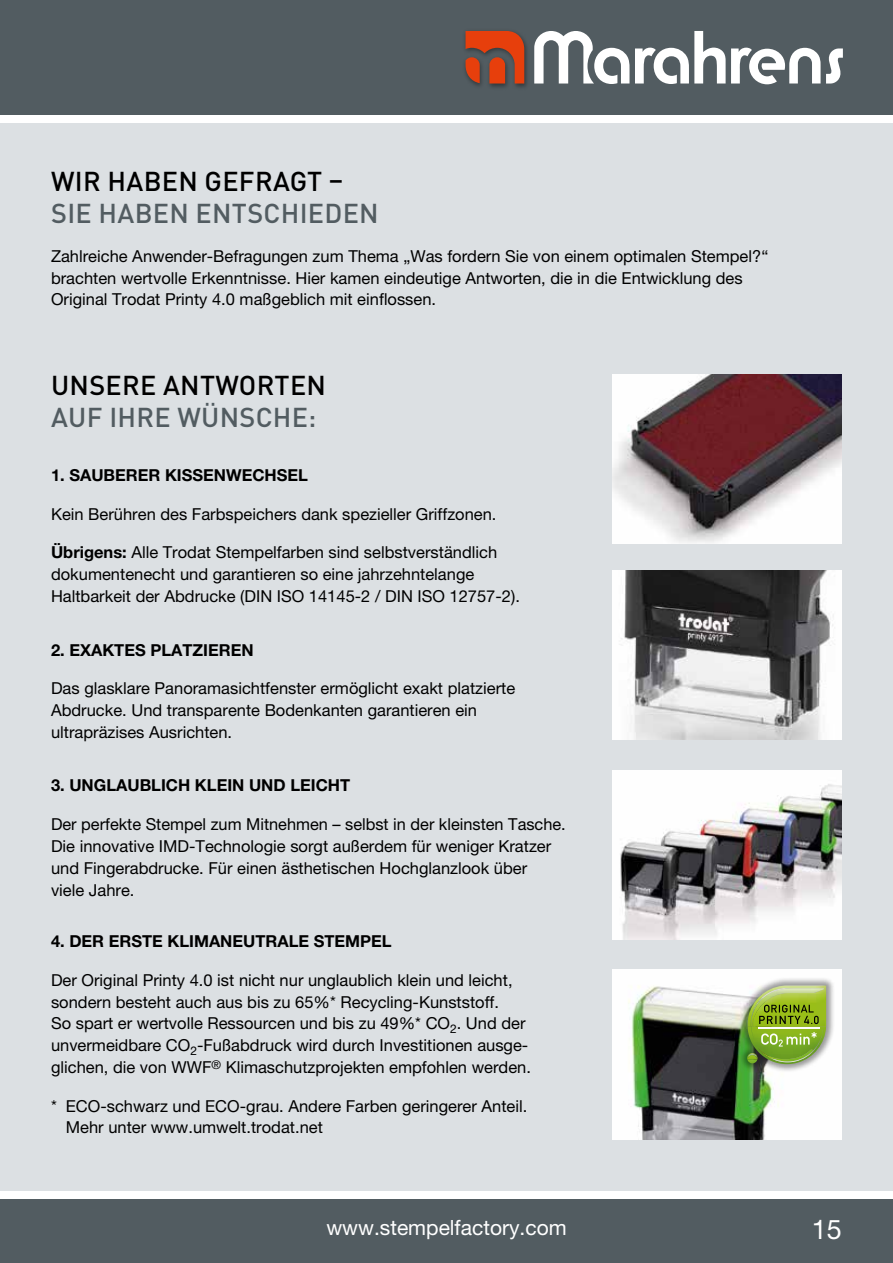
<style>
.page{position:relative;width:893px;height:1263px;background:#fff}
.page>*{position:absolute;margin:0;border:0;box-sizing:border-box;transform-origin:0 0}
.t1{font:500 27px "DIN Pro";letter-spacing:.01em;color:#525c61}
.t2{font:500 27px "DIN Pro";letter-spacing:.01em;color:#000}
.t3{font:27px "Helvetica Neue LT Pro";color:#fff}
.t4{font:21px "Helvetica Neue LT Pro";color:#fff}
.t5{font:16.5px/21.8px "Helvetica Neue LT Pro";color:#000}
.t6{font:700 16.5px "Helvetica Neue LT Pro";color:#000}
.s1{font-weight:700}
</style>
<div class="page">
<div style="left:0;top:0;width:893px;height:115px;background:#525c61"></div>
<div style="left:0;top:1199px;width:893px;height:64px;background:#525c61"></div>
<img style="left:465px;top:31px;width:62px;height:56px">
<svg style="left:466px;top:31px;width:58px;height:53px"></svg>
<svg style="left:826px;top:48px;width:17px;height:36px"></svg>
<svg style="left:534px;top:31px;width:95px;height:53px"></svg>
<svg style="left:635px;top:31px;width:185px;height:53px"></svg>
<div style="left:0;top:123px;width:893px;height:1068px;background:#dce0e3"></div>
<img style="left:613px;top:375px;width:229px;height:169px">
<img style="left:613px;top:570px;width:229px;height:169px">
<img style="left:613px;top:770px;width:229px;height:169px">
<img style="left:613px;top:970px;width:229px;height:169px">
<div style="left:738px;top:977px;width:97px;height:96px;background:#000;opacity:.4"></div>
<img style="left:782px;top:985px;width:44px;height:1px">
<img style="left:747px;top:986px;width:79px;height:41px">
<img style="left:750px;top:988px;width:74px;height:17px">
<img style="left:788px;top:988px;width:1px;height:17px">
<img style="left:751px;top:988px;width:37px;height:17px">
<svg style="left:747px;top:1005px;width:77px;height:58px;background:#86a83a"></svg>
<h1 class="t2" style="left:51px;top:163px;width:294px">WIR HABEN GEFRAGT –</h1>
<h1 class="t1" style="left:51px;top:195px;width:329px">SIE HABEN ENTSCHIEDEN</h1>
<p class="t5" style="left:51px;top:245px;width:719px">Zahlreiche Anwender-Befragungen zum Thema „Was fordern Sie von einem optimalen Stempel?“ brachten wertvolle Erkenntnisse. Hier kamen eindeutige Antworten, die in die Entwicklung des<br>Original Trodat Printy 4.0 maßgeblich mit einflossen.</p>
<h1 class="t2" style="left:51px;top:367px;width:276px">UNSERE ANTWORTEN</h1>
<h1 class="t1" style="left:51px;top:399px;width:267px">AUF IHRE WÜNSCHE:</h1>
<p class="t6" style="left:51px;top:465px;width:259px">1. SAUBERER KISSENWECHSEL</p>
<p class="t5" style="left:51px;top:503px;width:447px">Kein Berühren des Farbspeichers dank spezieller Griffzonen.</p>
<p class="t5" style="left:51px;top:541px;width:470px"><span class="s1">Übrigens:</span> Alle Trodat Stempelfarben sind selbstverständlich dokumentenecht und garantieren so eine jahrzehntelange<br>Haltbarkeit der Abdrucke (DIN ISO 14145-2 / DIN ISO 12757-2).</p>
<p class="t6" style="left:51px;top:639px;width:204px">2. EXAKTES PLATZIEREN</p>
<p class="t5" style="left:51px;top:677px;width:466px">Das glasklare Panoramasichtfenster ermöglicht exakt platzierte<br>Abdrucke. Und transparente Bodenkanten garantieren ein ultrapräzises Ausrichten.</p>
<p class="t6" style="left:51px;top:775px;width:301px">3. UNGLAUBLICH KLEIN UND LEICHT</p>
<p class="t5" style="left:51px;top:813px;width:516px">Der perfekte Stempel zum Mitnehmen – selbst in der kleinsten Tasche.<br>Die innovative IMD-Technologie sorgt außerdem für weniger Kratzer und Fingerabdrucke. Für einen ästhetischen Hochglanzlook über<br>viele Jahre.</p>
<p class="t6" style="left:51px;top:931px;width:342px">4. DER ERSTE KLIMANEUTRALE STEMPEL</p>
<p class="t5" style="left:51px;top:969px;width:481px">Der Original Printy 4.0 ist nicht nur unglaublich klein und leicht, sondern besteht auch aus bis zu 65%* Recycling-Kunststoff.<br>So spart er wertvolle Ressourcen und bis zu 49%* CO<sub>2</sub>. Und der unvermeidbare CO<sub>2</sub>-Fußabdruck wird durch Investitionen ausge&shy;glichen, die von WWF<sup>®</sup> Klimaschutzprojekten empfohlen werden.</p>
<p class="t5" style="left:66px;top:1094px;width:463px;text-indent:-15px">* ECO-schwarz und ECO-grau. Andere Farben geringerer Anteil.<br>Mehr unter www.umwelt.trodat.net</p>
<p class="t4" style="left:326px;top:1215px;width:242px">www.stempelfactory.com</p>
<h1 class="t3" style="left:812px;top:1213px;width:32px">15</h1>
</div>
